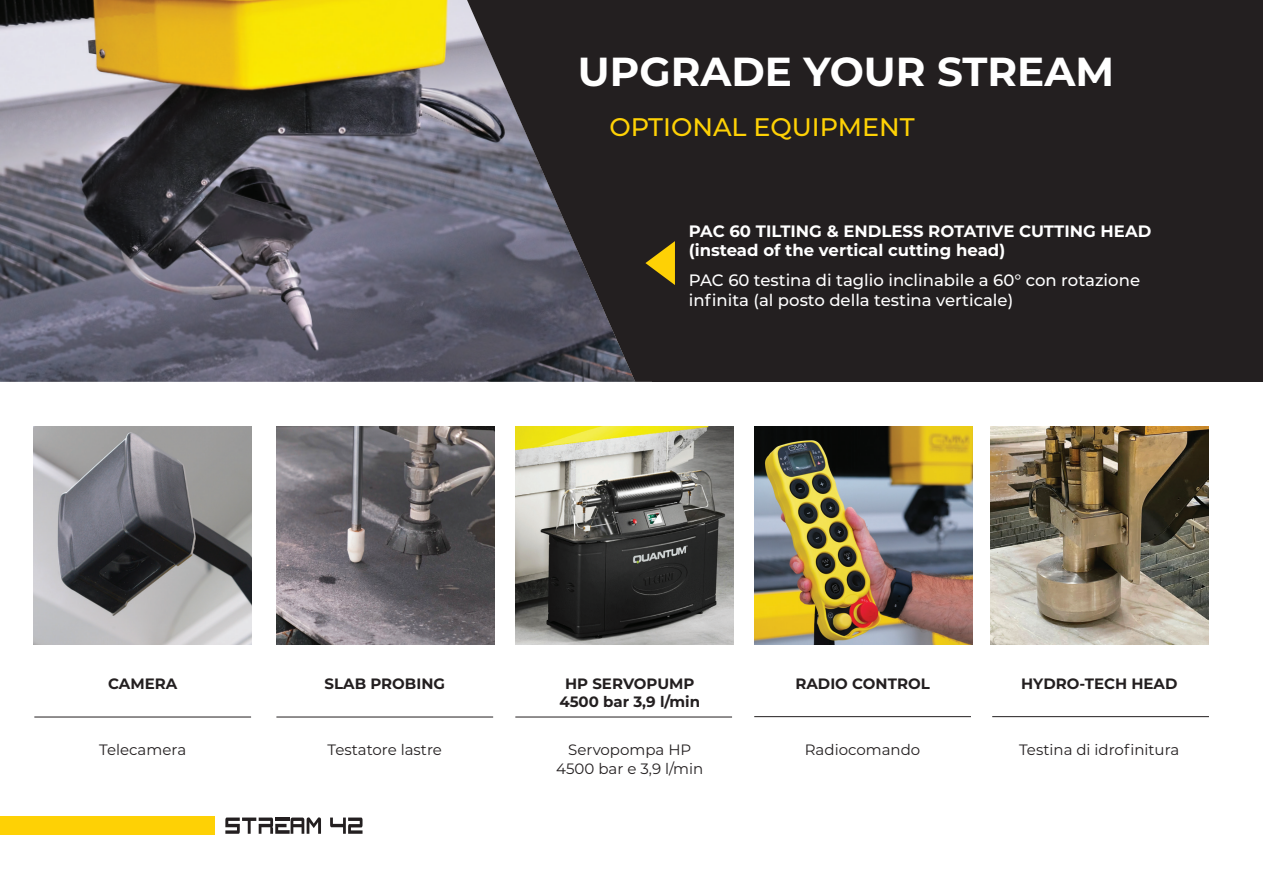
<style>
.page{position:relative;width:1263px;height:893px;background:#fff}
.page>*{position:absolute;margin:0;border:0;box-sizing:border-box;transform-origin:0 0}
.t1{font:700 40.5px "Montserrat";color:#fff}
.t2{font:500 25.35px "Montserrat";color:#fed105}
.t3{font:500 16.5px/19.8px "Montserrat";color:#fff}
.t4{font:700 16.5px "Montserrat";color:#fff}
.t5{font:15px/18px "Montserrat";color:#231f20;text-align:center}
.t6{font:700 15px "Montserrat";color:#231f20}
</style>
<div class="page">
<img style="left:0;top:0;width:467px;height:382px">
<img style="left:34px;top:426px;width:218px;height:218px">
<div style="left:0;top:816px;width:214px;height:19px;background:#fed105"></div>
<hr style="left:34px;top:717px;width:217px;height:1px;background:#231f20">
<img style="left:754px;top:426px;width:218px;height:218px">
<hr style="left:754px;top:716px;width:217px;height:1px;background:#231f20">
<img style="left:276px;top:426px;width:218px;height:218px">
<hr style="left:276px;top:717px;width:217px;height:1px;background:#231f20">
<img style="left:991px;top:426px;width:218px;height:218px">
<img style="left:515px;top:426px;width:218px;height:218px">
<hr style="left:515px;top:717px;width:217px;height:1px;background:#231f20">
<hr style="left:992px;top:716px;width:217px;height:1px;background:#231f20">
<svg style="left:330px;top:817px;width:32px;height:17px"></svg>
<svg style="left:225px;top:817px;width:96px;height:17px"></svg>
<svg style="left:467px;top:0;width:796px;height:382px;background:#292628"></svg>
<svg style="left:645px;top:241px;width:30px;height:44px"></svg>
<p class="t1" style="left:578px;top:43px;width:538px">UPGRADE YOUR STREAM</p>
<p class="t2" style="left:609px;top:109px;width:307px">OPTIONAL EQUIPMENT</p>
<p class="t4" style="left:689px;top:219px;width:464px">PAC 60 TILTING &amp; ENDLESS ROTATIVE CUTTING HEAD</p>
<p class="t4" style="left:689px;top:239px;width:318px">(instead of the vertical cutting head)</p>
<p class="t3" style="left:689px;top:270px;width:453px">PAC 60 testina di taglio inclinabile a 60° con rotazione infinita (al posto della testina verticale)</p>
<p class="t6" style="left:108px;top:673px;width:71px">CAMERA</p>
<p class="t5" style="left:99px;top:741px;width:88px">Telecamera</p>
<p class="t6" style="left:324px;top:673px;width:122px">SLAB PROBING</p>
<p class="t5" style="left:328px;top:741px;width:116px">Testatore lastre</p>
<p class="t6" style="left:565px;top:673px;width:131px">HP SERVOPUMP</p>
<p class="t6" style="left:559px;top:691px;width:142px">4500 bar 3,9 l/min</p>
<p class="t5" style="left:556px;top:741px;width:148px">Servopompa HP<br>4500 bar e 3,9 l/min</p>
<p class="t6" style="left:795px;top:673px;width:136px">RADIO CONTROL</p>
<p class="t5" style="left:805px;top:741px;width:117px">Radiocomando</p>
<p class="t6" style="left:1021px;top:673px;width:158px">HYDRO-TECH HEAD</p>
<p class="t5" style="left:1019px;top:741px;width:162px">Testina di idrofinitura</p>
</div>
